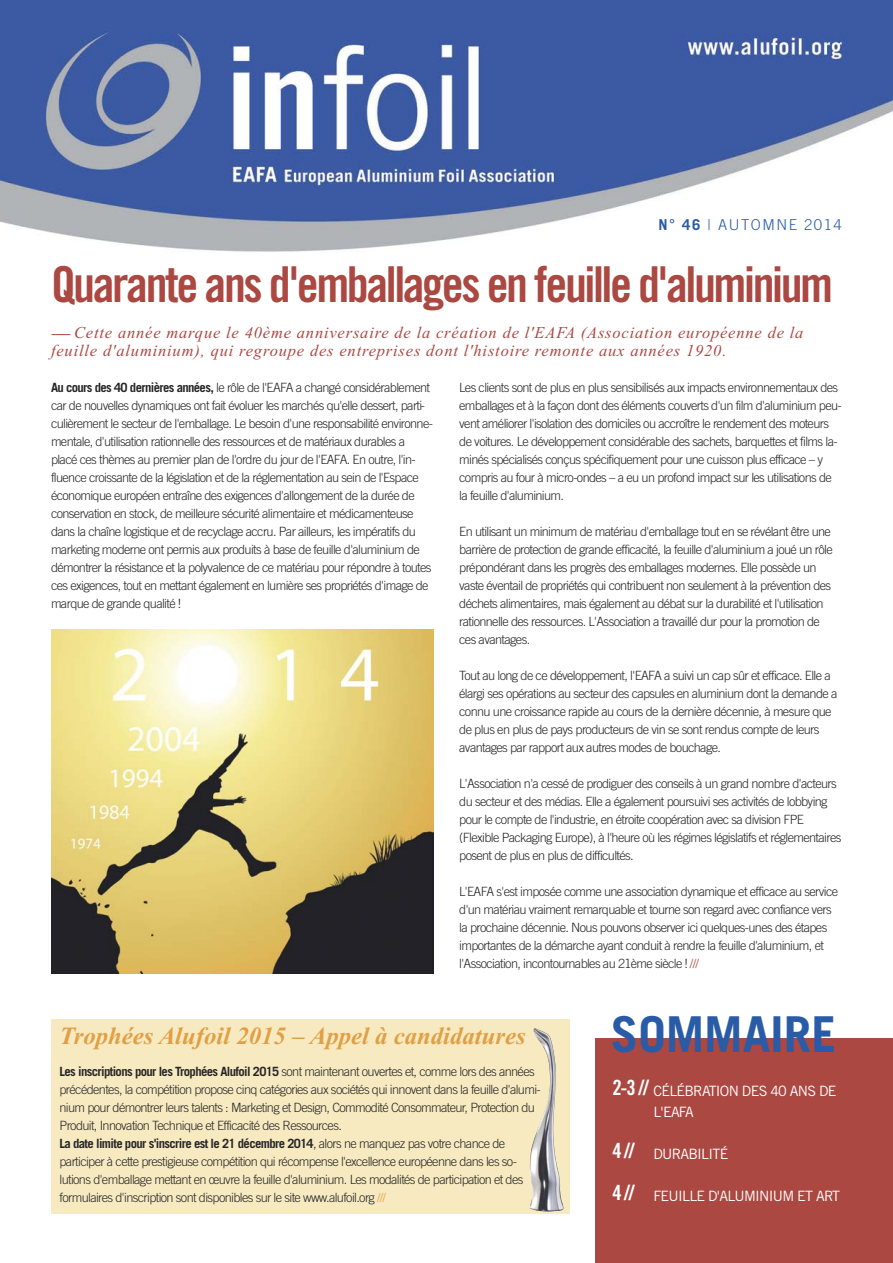
<style>
.page{position:relative;width:893px;height:1263px;background:#fff}
.page>*{position:absolute;margin:0;border:0;box-sizing:border-box;transform-origin:0 0}
.t1{font:49.5px "Trade Gothic Bold Cond Twenty";letter-spacing:-.05em;color:#ab4842}
.t2{font:700 49.5px "Trade Gothic";color:#295ba7}
.t3{font:italic 700 24.75px "Times New Roman";color:#e19f46}
.t4{font:21px/42px "Trade Gothic Bold Cond Twenty";color:#fff}
.t5{font:italic 16.5px/18px "Times New Roman";letter-spacing:.05em;color:#ab4842}
.t6{font:300 15px "Trade Gothic";letter-spacing:.1em;color:#295ba7}
.t7{font:14.25px/21px "Trade Gothic";letter-spacing:-.05em;color:#fff}
.t8{font:300 12.75px/18px "Trade Gothic";letter-spacing:-.05em;color:#272627}
.s1{font-weight:700}
.s2{font-size:15.75px}
.s3{font-size:12.6px;color:#ab4842}
.s4{font-size:12.45px;color:#e19f46}
</style>
<div class="page">
<div style="left:51px;top:1019px;width:519px;height:195px;background:#f7eac0"></div>
<img style="left:0;top:0;width:893px;height:252px">
<div style="left:595px;top:1039px;width:298px;height:224px;background:#ab4842"></div>
<img style="left:529px;top:1028px;width:35px;height:183px">
<img style="left:51px;top:629px;width:383px;height:345px">
<p class="t6" style="left:658px;top:219px;width:185px"><span class="s1">N° 46</span> | AUTOMNE 2014</p>
<h1 class="t1" style="left:51px;top:266px;width:784px">Quarante ans d'emballages en feuille d'aluminium</h1>
<p class="t5" style="left:51px;top:323px;width:754px"><span class="s2">-----</span> Cette année marque le 40ème anniversaire de la création de l'EAFA (Association européenne de la feuille d'aluminium), qui regroupe des entreprises dont l'histoire remonte aux années 1920.</p>
<p class="t8" style="left:51px;top:380px;width:384px"><span class="s1">Au cours des 40 dernières années,</span> le rôle de l'EAFA a changé considérablement car de nouvelles dynamiques ont fait évoluer les marchés qu'elle dessert, parti&shy;culièrement le secteur de l'emballage. Le besoin d'une responsabilité environne&shy;mentale, d'utilisation rationnelle des ressources et de matériaux durables a placé ces thèmes au premier plan de l'ordre du jour de l'EAFA. En outre, l'in&shy;fluence croissante de la législation et de la réglementation au sein de l'Espace économique européen entraîne des exigences d'allongement de la durée de conservation en stock, de meilleure sécurité alimentaire et médicamenteuse dans la chaîne logistique et de recyclage accru. Par ailleurs, les impératifs du marketing moderne ont permis aux produits à base de feuille d'aluminium de démontrer la résistance et la polyvalence de ce matériau pour répondre à toutes ces exigences, tout en mettant également en lumière ses propriétés d'image de marque de grande qualité !</p>
<p class="t8" style="left:459px;top:380px;width:384px">Les clients sont de plus en plus sensibilisés aux impacts environnementaux des emballages et à la façon dont des éléments couverts d'un film d'aluminium peu&shy;vent améliorer l'isolation des domiciles ou accroître le rendement des moteurs de voitures. Le développement considérable des sachets, barquettes et films la&shy;minés spécialisés conçus spécifiquement pour une cuisson plus efficace – y compris au four à micro-ondes – a eu un profond impact sur les utilisations de la feuille d'aluminium.</p>
<p class="t8" style="left:459px;top:524px;width:375px">En utilisant un minimum de matériau d'emballage tout en se révélant être une barrière de protection de grande efficacité, la feuille d'aluminium a joué un rôle prépondérant dans les progrès des emballages modernes. Elle possède un vaste éventail de propriétés qui contribuent non seulement à la prévention des déchets alimentaires, mais également au débat sur la durabilité et l'utilisation rationnelle des ressources. L'Association a travaillé dur pour la promotion de ces avantages.</p>
<p class="t8" style="left:459px;top:668px;width:380px">Tout au long de ce développement, l'EAFA a suivi un cap sûr et efficace. Elle a élargi ses opérations au secteur des capsules en aluminium dont la demande a connu une croissance rapide au cours de la dernière décennie, à mesure que de plus en plus de pays producteurs de vin se sont rendus compte de leurs avantages par rapport aux autres modes de bouchage.</p>
<p class="t8" style="left:459px;top:776px;width:384px">L'Association n'a cessé de prodiguer des conseils à un grand nombre d'acteurs du secteur et des médias. Elle a également poursuivi ses activités de lobbying pour le compte de l'industrie, en étroite coopération avec sa division FPE (Flexible Packaging Europe), à l'heure où les régimes législatifs et réglementaires posent de plus en plus de difficultés.</p>
<p class="t8" style="left:459px;top:884px;width:380px">L'EAFA s'est imposée comme une association dynamique et efficace au service d'un matériau vraiment remarquable et tourne son regard avec confiance vers la prochaine décennie. Nous pouvons observer ici quelques-unes des étapes importantes de la démarche ayant conduit à rendre la feuille d'aluminium, et l'Association, incontournables au 21ème siècle ! <span class="s3">///</span></p>
<h2 class="t3" style="left:60px;top:1021px;width:468px">Trophées Alufoil 2015 – Appel à candidatures</h2>
<p class="t8" style="left:60px;top:1064px;width:483px"><span class="s1">Les inscriptions pour les Trophées Alufoil 2015</span> sont maintenant ouvertes et, comme lors des années précédentes, la compétition propose cinq catégories aux sociétés qui innovent dans la feuille d'alumi&shy;nium pour démontrer leurs talents : Marketing et Design, Commodité Consommateur, Protection du Produit, Innovation Technique et Efficacité des Ressources.<br><span class="s1">La date limite pour s'inscrire est le 21 décembre 2014</span>, alors ne manquez pas votre chance de participer à cette prestigieuse compétition qui récompense l'excellence européenne dans les so&shy;lutions d'emballage mettant en œuvre la feuille d'aluminium. Les modalités de participation et des formulaires d'inscription sont disponibles sur le site www.alufoil.org <span class="s4">///</span></p>
<h1 class="t2" style="left:611px;top:1016px;width:227px">SOMMAIRE</h1>
<p class="t7" style="left:653px;top:1082px;width:185px">CÉLÉBRATION DES 40 ANS DE<br>L'EAFA</p>
<p class="t7" style="left:653px;top:1145px;width:77px">DURABILITÉ</p>
<p class="t7" style="left:653px;top:1187px;width:188px">FEUILLE D'ALUMINIUM ET ART</p>
<h3 class="t4" style="left:612px;top:1068px;width:38px">2-3 //</h3>
<h3 class="t4" style="left:612px;top:1131px;width:24px">4 //<br>4 //</h3>
</div>
